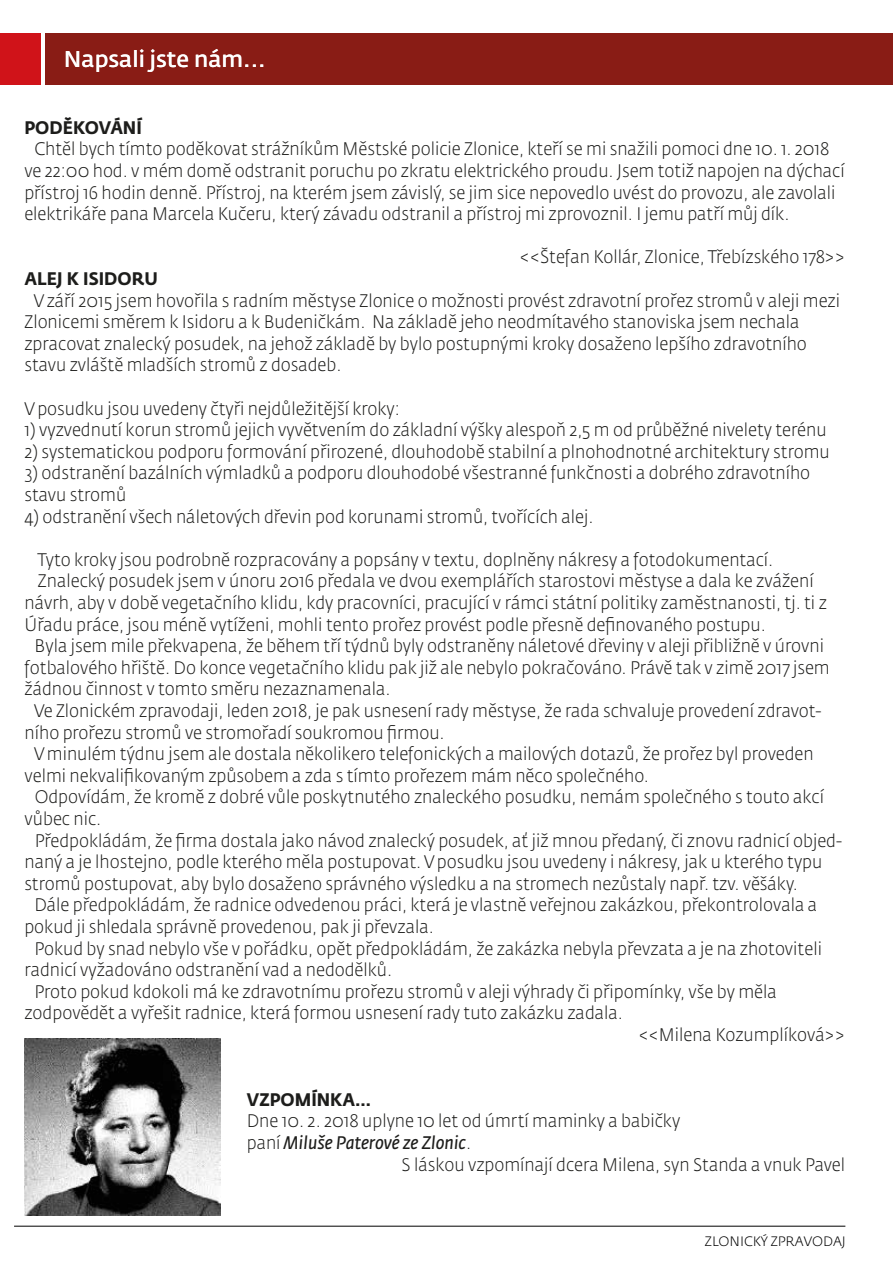
<style>
.page{position:relative;width:893px;height:1263px;background:#fff}
.page>*{position:absolute;margin:0;border:0;box-sizing:border-box;transform-origin:0 0}
.t1{font:22.5px "Fedra Sans Std";color:#fff}
.t2{font:300 18px/21.6px "Fedra Sans Std";color:#1d1d1b;scale:.94 1}
.t3{font:700 18px "Fedra Sans Std";color:#1d1d1b;scale:.94 1}
.t4{font:italic 18px "Fedra Sans Std";color:#1d1d1b;scale:.94 1}
.t5{font:300 13.5px "Fedra Sans Std";color:#010000}
.s1{font-weight:300;font-style:normal}
</style>
<div class="page">
<hr style="left:14px;top:1226px;width:831px;height:1px;background:#010000">
<div style="left:0;top:33px;width:41px;height:51px;background:#d01319"></div>
<div style="left:45px;top:33px;width:848px;height:51px;background:#891c15"></div>
<img style="left:24px;top:1038px;width:196px;height:177px">
<p class="t1" style="left:64px;top:45px;width:203px">Napsali jste nám...</p>
<p class="t3" style="left:24px;top:116px;width:127px">PODĚKOVÁNÍ</p>
<p class="t2" style="left:24px;top:138px;width:874px;text-indent:10px">Chtěl bych tímto poděkovat strážníkům Městské policie Zlonice, kteří se mi snažili pomoci dne 10. 1. 2018 ve 22:00 hod. v mém domě odstranit poruchu po zkratu elektrického proudu. Jsem totiž napojen na dýchací přístroj 16 hodin denně. Přístroj, na kterém jsem závislý, se jim sice nepovedlo uvést do provozu, ale zavolali elektrikáře pana Marcela Kučeru, který závadu odstranil a přístroj mi zprovoznil. I jemu patří můj dík.</p>
<p class="t2" style="left:520px;top:246px;width:348px">&lt;&lt;Štefan Kollár, Zlonice, Třebízského 178&gt;&gt;</p>
<p class="t3" style="left:24px;top:267px;width:143px">ALEJ K ISIDORU</p>
<p class="t2" style="left:24px;top:289px;width:869px;text-indent:9px">V září 2015 jsem hovořila s radním městyse Zlonice o možnosti provést zdravotní prořez stromů v aleji mezi Zlonicemi směrem k Isidoru a k Budeničkám. Na základě jeho neodmítavého stanoviska jsem nechala zpracovat znalecký posudek, na jehož základě by bylo postupnými kroky dosaženo lepšího zdravotního stavu zvláště mladších stromů z dosadeb.</p>
<p class="t2" style="left:24px;top:397px;width:401px">V posudku jsou uvedeny čtyři nejdůležitější kroky:</p>
<p class="t2" style="left:24px;top:419px;width:855px">1) vyzvednutí korun stromů jejich vyvětvením do základní výšky alespoň 2,5 m od průběžné nivelety terénu</p>
<p class="t2" style="left:24px;top:441px;width:858px">2) systematickou podporu formování přirozené, dlouhodobě stabilní a plnohodnotné architektury stromu</p>
<p class="t2" style="left:24px;top:462px;width:837px">3) odstranění bazálních výmladků a podporu dlouhodobé všestranné funkčnosti a dobrého zdravotního stavu stromů</p>
<p class="t2" style="left:24px;top:505px;width:607px">4) odstranění všech náletových dřevin pod korunami stromů, tvořících alej.</p>
<p class="t2" style="left:37px;top:549px;width:784px">Tyto kroky jsou podrobně rozpracovány a popsány v textu, doplněny nákresy a fotodokumentací.</p>
<p class="t2" style="left:38px;top:570px;width:827px">Znalecký posudek jsem v únoru 2016 předala ve dvou exemplářích starostovi městyse a dala ke zvážení</p>
<p class="t2" style="left:25px;top:592px;width:855px">návrh, aby v době vegetačního klidu, kdy pracovníci, pracující v rámci státní politiky zaměstnanosti, tj. ti z</p>
<p class="t2" style="left:25px;top:613px;width:790px">Úřadu práce, jsou méně vytíženi, mohli tento prořez provést podle přesně definovaného postupu.</p>
<p class="t2" style="left:35px;top:635px;width:841px">Byla jsem mile překvapena, že během tří týdnů byly odstraněny náletové dřeviny v aleji přibližně v úrovni</p>
<p class="t2" style="left:25px;top:657px;width:858px">fotbalového hřiště. Do konce vegetačního klidu pak již ale nebylo pokračováno. Právě tak v zimě 2017 jsem</p>
<p class="t2" style="left:25px;top:678px;width:391px">žádnou činnost v tomto směru nezaznamenala.</p>
<p class="t2" style="left:34px;top:700px;width:839px">Ve Zlonickém zpravodaji, leden 2018, je pak usnesení rady městyse, že rada schvaluje provedení zdravot-</p>
<p class="t2" style="left:25px;top:721px;width:448px">ního prořezu stromů ve stromořadí soukromou firmou.</p>
<p class="t2" style="left:34px;top:743px;width:831px">V minulém týdnu jsem ale dostala několikero telefonických a mailových dotazů, že prořez byl proveden</p>
<p class="t2" style="left:25px;top:765px;width:666px">velmi nekvalifikovaným způsobem a zda s tímto prořezem mám něco společného.</p>
<p class="t2" style="left:35px;top:786px;width:841px">Odpovídám, že kromě z dobré vůle poskytnutého znaleckého posudku, nemám společného s touto akcí</p>
<p class="t2" style="left:25px;top:808px;width:83px">vůbec nic.</p>
<p class="t2" style="left:35px;top:829px;width:860px">Předpokládám, že firma dostala jako návod znalecký posudek, ať již mnou předaný, či znovu radnicí objed-</p>
<p class="t2" style="left:25px;top:851px;width:850px">naný a je lhostejno, podle kterého měla postupovat. V posudku jsou uvedeny i nákresy, jak u kterého typu</p>
<p class="t2" style="left:24px;top:873px;width:824px">stromů postupovat, aby bylo dosaženo správného výsledku a na stromech nezůstaly např. tzv. věšáky.</p>
<p class="t2" style="left:34px;top:894px;width:834px">Dále předpokládám, že radnice odvedenou práci, která je vlastně veřejnou zakázkou, překontrolovala a</p>
<p class="t2" style="left:24px;top:916px;width:437px">pokud ji shledala správně provedenou, pak ji převzala.</p>
<p class="t2" style="left:35px;top:937px;width:839px">Pokud by snad nebylo vše v pořádku, opět předpokládám, že zakázka nebyla převzata a je na zhotoviteli</p>
<p class="t2" style="left:24px;top:959px;width:393px">radnicí vyžadováno odstranění vad a nedodělků.</p>
<p class="t2" style="left:35px;top:981px;width:791px">Proto pokud kdokoli má ke zdravotnímu prořezu stromů v aleji výhrady či připomínky, vše by měla</p>
<p class="t2" style="left:24px;top:1002px;width:638px">zodpovědět a vyřešit radnice, která formou usnesení rady tuto zakázku zadala.</p>
<p class="t2" style="left:639px;top:1024px;width:221px">&lt;&lt;Milena Kozumplíková&gt;&gt;</p>
<p class="t3" style="left:247px;top:1088px;width:134px">VZPOMÍNKA…</p>
<p class="t2" style="left:247px;top:1110px;width:463px">Dne 10. 2. 2018 uplyne 10 let od úmrtí maminky a babičky</p>
<p class="t4" style="left:247px;top:1131px;width:240px"><span class="s1">paní</span> Miluše Paterové ze Zlonic<span class="s1">.</span></p>
<p class="t2" style="left:402px;top:1153px;width:473px">S láskou vzpomínají dcera Milena, syn Standa a vnuk Pavel</p>
<p class="t5" style="left:705px;top:1232px;width:143px">ZLONICKÝ ZPRAVODAJ</p>
</div>
